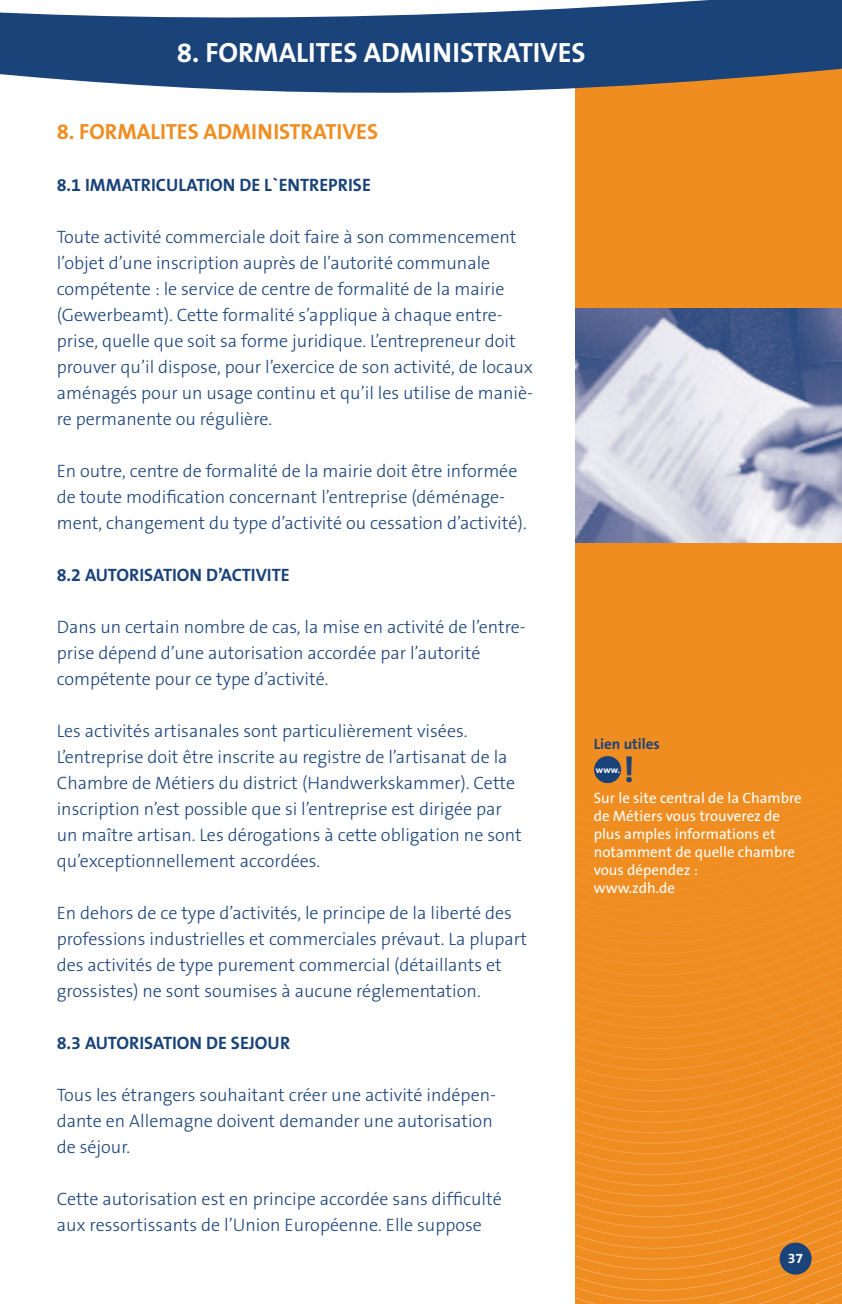
<style>
.page{position:relative;width:842px;height:1304px;background:#fff}
.page>*{position:absolute;margin:0;border:0;box-sizing:border-box;transform-origin:0 0}
.t1{font:700 36px/75.8px "The Sans B7";color:#1a437a}
.t2{font:700 28px "The Sans B7";color:#fff}
.t3{font:700 22.8px "The Sans B7";color:#fff}
.t4{font:700 22px "The Sans B7";color:#f08d21}
.t5{font:300 18px/26px "The Sans B3";color:#1a437a}
.t6{font:700 18px "The Sans B7";color:#1a437a}
.t7{font:15px/18px "The Sans B5 Plain";color:#fff}
.t8{font:700 15px "The Sans B7";color:#1a437a}
.t9{font:700 14px "The Sans B7";color:#fff}
.t10{font:700 9.2px "The Sans B7";color:#fff}
</style>
<div class="page">
<div style="left:575px;top:60px;width:267px;height:1244px;background:#f08d21"></div>
<svg style="left:0;top:0;width:842px;height:93px;fill:#1a437a"></svg>
<svg style="left:575px;top:1295px;width:266px;height:9px"></svg>
<svg style="left:575px;top:1284px;width:267px;height:11px"></svg>
<svg style="left:575px;top:1274px;width:267px;height:10px"></svg>
<svg style="left:575px;top:1263px;width:267px;height:11px"></svg>
<svg style="left:575px;top:1253px;width:267px;height:10px"></svg>
<svg style="left:575px;top:1242px;width:267px;height:11px"></svg>
<svg style="left:575px;top:1232px;width:267px;height:10px"></svg>
<svg style="left:575px;top:1221px;width:267px;height:11px"></svg>
<svg style="left:575px;top:1211px;width:267px;height:10px"></svg>
<svg style="left:575px;top:1200px;width:267px;height:11px"></svg>
<svg style="left:575px;top:1190px;width:267px;height:10px"></svg>
<svg style="left:575px;top:1179px;width:267px;height:11px"></svg>
<svg style="left:575px;top:1169px;width:267px;height:10px"></svg>
<svg style="left:575px;top:1158px;width:267px;height:11px"></svg>
<svg style="left:575px;top:1148px;width:267px;height:10px"></svg>
<svg style="left:575px;top:1137px;width:267px;height:11px"></svg>
<svg style="left:575px;top:1127px;width:267px;height:10px"></svg>
<svg style="left:575px;top:1116px;width:267px;height:11px"></svg>
<svg style="left:575px;top:1106px;width:267px;height:10px"></svg>
<svg style="left:575px;top:1095px;width:267px;height:11px"></svg>
<svg style="left:575px;top:1085px;width:267px;height:10px"></svg>
<svg style="left:575px;top:1074px;width:267px;height:11px"></svg>
<svg style="left:575px;top:1064px;width:267px;height:10px"></svg>
<svg style="left:575px;top:1053px;width:267px;height:11px"></svg>
<svg style="left:575px;top:1043px;width:267px;height:10px"></svg>
<svg style="left:575px;top:1032px;width:267px;height:11px"></svg>
<svg style="left:575px;top:1022px;width:267px;height:10px"></svg>
<svg style="left:575px;top:1011px;width:267px;height:11px"></svg>
<svg style="left:575px;top:1001px;width:267px;height:10px"></svg>
<svg style="left:575px;top:990px;width:267px;height:11px"></svg>
<svg style="left:575px;top:980px;width:267px;height:10px"></svg>
<svg style="left:575px;top:969px;width:267px;height:11px"></svg>
<svg style="left:575px;top:959px;width:267px;height:10px"></svg>
<svg style="left:575px;top:948px;width:267px;height:11px"></svg>
<svg style="left:575px;top:938px;width:267px;height:10px"></svg>
<svg style="left:575px;top:927px;width:267px;height:11px"></svg>
<svg style="left:575px;top:917px;width:267px;height:10px"></svg>
<svg style="left:575px;top:906px;width:267px;height:11px"></svg>
<svg style="left:575px;top:896px;width:267px;height:10px"></svg>
<div style="left:594px;top:757px;width:27px;height:26px;background:#1a437a;border-radius:50%"></div>
<div style="left:594px;top:756px;width:27px;height:27px;border:1px solid #1a437a;border-radius:50%"></div>
<img style="left:575px;top:308px;width:267px;height:234px">
<div style="left:780px;top:1243px;width:32px;height:32px;background:#1a437a;border-radius:50%"></div>
<h2 class="t2" style="left:177px;top:38px;width:410px">8. FORMALITES ADMINISTRATIVES</h2>
<p class="t4" style="left:57px;top:120px;width:323px">8. FORMALITES ADMINISTRATIVES</p>
<p class="t6" style="left:57px;top:176px;width:45px">8.1 IMMATRICULATION</p>
<p class="t6" style="left:239px;top:176px;width:50px">DE L`ENTREPRISE</p>
<p class="t5" style="left:57px;top:225px;width:478px">Toute activité commerciale doit faire à son commencement l’objet d’une inscription auprès de l’autorité communale compétente : le service de centre de formalité de la mairie (Gewerbeamt). Cette formalité s’applique à chaque entre&shy;prise, quelle que soit sa forme juridique. L’entrepreneur doit prouver qu’il dispose, pour l’exercice de son activité, de locaux aménagés pour un usage continu et qu’il les utilise de maniè&shy;re permanente ou régulière.</p>
<p class="t5" style="left:57px;top:459px;width:472px">En outre, centre de formalité de la mairie doit être informée de toute modification concernant l’entreprise (déménage&shy;ment, changement du type d’activité ou cessation d’activité).</p>
<p class="t6" style="left:57px;top:566px;width:234px">8.2 AUTORISATION D’ACTIVITE</p>
<p class="t5" style="left:57px;top:615px;width:469px">Dans un certain nombre de cas, la mise en activité de l’entre&shy;prise dépend d’une autorisation accordée par l’autorité compétente pour ce type d’activité.</p>
<p class="t5" style="left:57px;top:719px;width:466px">Les activités artisanales sont particulièrement visées.<br>L’entreprise doit être inscrite au registre de l’artisanat de la Chambre de Métiers du district (Handwerkskammer). Cette inscription n’est possible que si l’entreprise est dirigée par un maître artisan. Les dérogations à cette obligation ne sont qu’exceptionnellement accordées.</p>
<p class="t5" style="left:57px;top:901px;width:472px">En dehors de ce type d’activités, le principe de la liberté des professions industrielles et commerciales prévaut. La plupart des activités de type purement commercial (détaillants et grossistes) ne sont soumises à aucune réglementation.</p>
<p class="t6" style="left:57px;top:1034px;width:235px">8.3 AUTORISATION DE SEJOUR</p>
<p class="t5" style="left:57px;top:1083px;width:441px">Tous les étrangers souhaitant créer une activité indépen&shy;dante en Allemagne doivent demander une autorisation de séjour.</p>
<p class="t5" style="left:57px;top:1187px;width:447px">Cette autorisation est en principe accordée sans difficulté aux ressortissants de l’Union Européenne. Elle suppose</p>
<p class="t8" style="left:594px;top:736px;width:68px">LIEN UTILES</p>
<p class="t3" style="left:479px;top:756px;width:9px">!</p>
<p class="t10" style="left:596px;top:765px;width:26px">WWW.</p>
<h1 class="t1" style="left:623px;top:733px;width:13px">! !</h1>
<p class="t7" style="left:594px;top:789px;width:210px">Sur le site central de la Chambre de Métiers vous trouverez de plus amples informations et notamment de quelle chambre vous dépendez :<br>www.zdh.de</p>
<p class="t3" style="left:479px;top:832px;width:9px">!</p>
<p class="t9" style="left:788px;top:1251px;width:17px">37</p>
</div>
